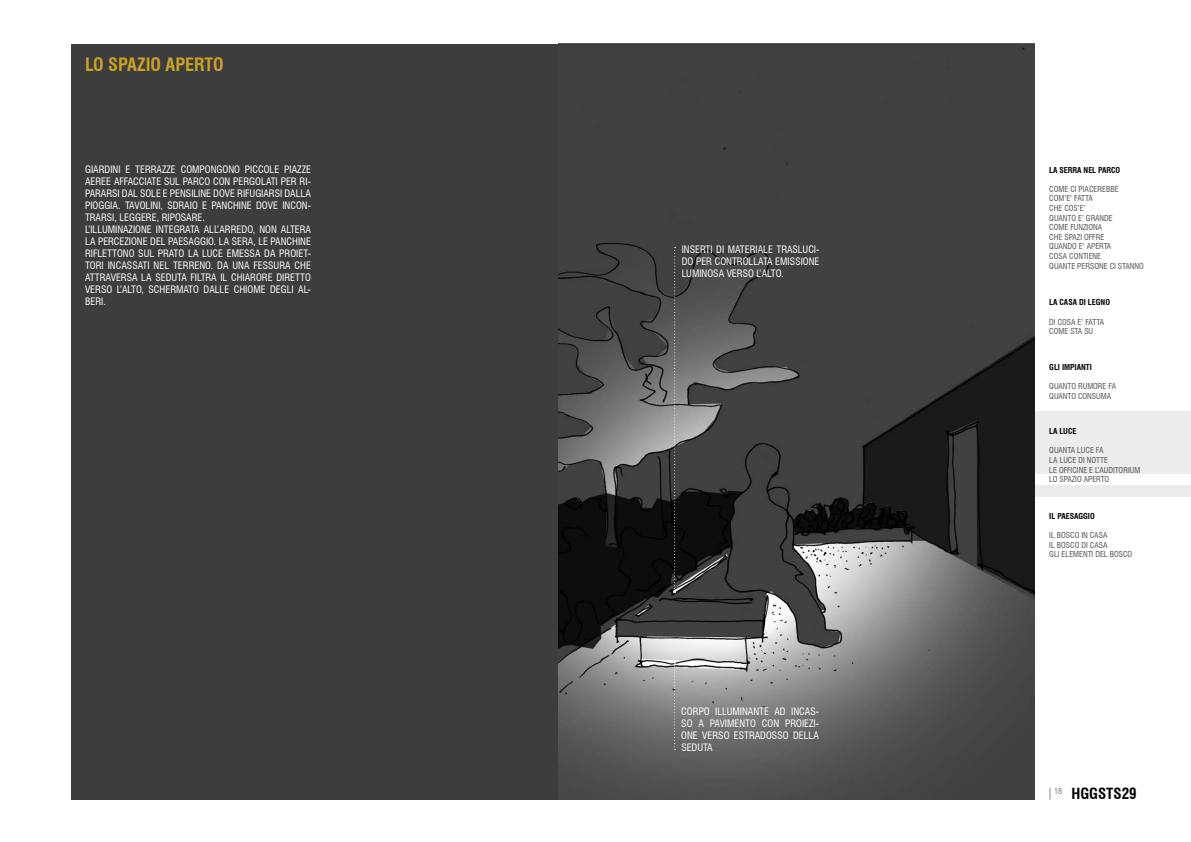
<style>
.page{position:relative;width:1191px;height:842px;background:#fff}
.page>*{position:absolute;margin:0;border:0;box-sizing:border-box;transform-origin:0 0}
.t1{font:700 condensed 18px "Swiss 721 BT";color:#caa324}
.t2{font:700 condensed 15px "Swiss 721 BT";color:#000}
.t3{font:condensed 12px "Swiss 721 BT";color:#828487}
.t4{font:condensed 10px "Swiss 721 BT";color:#fff}
.t5{font:condensed 8px/9.6px "Swiss 721 BT";color:#515254}
.t6{font:700 condensed 8px "Swiss 721 BT";color:#000}
.t7{font:condensed 8px "Swiss 721 BT";color:#7a7c7f}
</style>
<div class="page">
<div style="left:1034px;top:411px;width:157px;height:85px;background:#ebeced"></div>
<div style="left:1033px;top:474px;width:158px;height:11px;background:#fff"></div>
<div style="left:71px;top:44px;width:963px;height:755px;background:#3d3d3e"></div>
<img style="left:558px;top:43px;width:476px;height:756px">
<svg style="left:674px;top:247px;width:1px;height:346px"></svg>
<svg style="left:674px;top:663px;width:1px;height:87px"></svg>
<h1 class="t1" style="left:85px;top:54px;width:140px">LO SPAZIO APERTO</h1>
<p class="t4" style="left:85px;top:163px;width:11px">GIARDINI</p>
<p class="t4" style="left:125px;top:163px;width:16px">E TERRAZZE</p>
<p class="t4" style="left:181px;top:163px;width:7px">COMPONGONO</p>
<p class="t4" style="left:245px;top:163px;width:6px">PICCOLE</p>
<p class="t4" style="left:284px;top:163px;width:6px">PIAZZE</p>
<p class="t4" style="left:85px;top:175px;width:7px">AEREE</p>
<p class="t4" style="left:114px;top:175px;width:6px">AFFACCIATE</p>
<p class="t4" style="left:164px;top:175px;width:7px">SUL</p>
<p class="t4" style="left:183px;top:175px;width:7px">PARCO</p>
<p class="t4" style="left:213px;top:175px;width:7px">CON</p>
<p class="t4" style="left:233px;top:175px;width:6px">PERGOLATI</p>
<p class="t4" style="left:281px;top:175px;width:6px">PER</p>
<p class="t4" style="left:300px;top:175px;width:13px">RI -</p>
<p class="t4" style="left:85px;top:187px;width:6px">PARARSI</p>
<p class="t4" style="left:122px;top:187px;width:7px">DAL</p>
<p class="t4" style="left:140px;top:187px;width:6px">SOLE</p>
<p class="t4" style="left:163px;top:187px;width:13px">E PENSILINE</p>
<p class="t4" style="left:213px;top:187px;width:7px">DOVE</p>
<p class="t4" style="left:237px;top:187px;width:6px">RIFUGIARSI</p>
<p class="t4" style="left:284px;top:187px;width:7px">DALLA</p>
<p class="t4" style="left:85px;top:199px;width:6px">PIOGGIA</p>
<p class="t4" style="left:118px;top:199px;width:17px">. TAVOLINI</p>
<p class="t4" style="left:161px;top:199px;width:13px">, SDRAIO</p>
<p class="t4" style="left:202px;top:199px;width:16px">E PANCHINE</p>
<p class="t4" style="left:256px;top:199px;width:7px">DOVE</p>
<p class="t4" style="left:282px;top:199px;width:6px">INCON</p>
<p class="t4" style="left:308px;top:199px;width:5px">-</p>
<p class="t4" style="left:85px;top:211px;width:6px">TRARSI</p>
<p class="t4" style="left:114px;top:211px;width:12px">, LEGGERE</p>
<p class="t4" style="left:157px;top:211px;width:11px">, RIPOSARE</p>
<p class="t4" style="left:202px;top:211px;width:4px">.</p>
<p class="t4" style="left:85px;top:223px;width:12px">L’ILLUMINAZIONE</p>
<p class="t4" style="left:156px;top:223px;width:6px">INTEGRATA</p>
<p class="t4" style="left:204px;top:223px;width:23px">ALL’ARREDO</p>
<p class="t4" style="left:253px;top:223px;width:13px">, NON</p>
<p class="t4" style="left:281px;top:223px;width:6px">ALTERA</p>
<p class="t4" style="left:85px;top:235px;width:19px">LA PERCEZIONE</p>
<p class="t4" style="left:150px;top:235px;width:6px">DEL</p>
<p class="t4" style="left:168px;top:235px;width:6px">PAESAGGIO</p>
<p class="t4" style="left:214px;top:235px;width:25px">. LA SERA</p>
<p class="t4" style="left:253px;top:235px;width:24px">, LE PANCHINE</p>
<p class="t4" style="left:85px;top:247px;width:6px">RIFLETTONO</p>
<p class="t4" style="left:138px;top:247px;width:7px">SUL</p>
<p class="t4" style="left:158px;top:247px;width:7px">PRATO</p>
<p class="t4" style="left:188px;top:247px;width:21px">LA LUCE</p>
<p class="t4" style="left:227px;top:247px;width:7px">EMESSA</p>
<p class="t4" style="left:264px;top:247px;width:21px">DA PROIET</p>
<p class="t4" style="left:308px;top:247px;width:5px">-</p>
<p class="t4" style="left:85px;top:259px;width:6px">TORI</p>
<p class="t4" style="left:108px;top:259px;width:6px">INCASSATI</p>
<p class="t4" style="left:154px;top:259px;width:6px">NEL</p>
<p class="t4" style="left:173px;top:259px;width:7px">TERRENO</p>
<p class="t4" style="left:211px;top:259px;width:29px">. DA UNA</p>
<p class="t4" style="left:253px;top:259px;width:7px">FESSURA</p>
<p class="t4" style="left:294px;top:259px;width:7px">CHE</p>
<p class="t4" style="left:85px;top:271px;width:7px">ATTRAVERSA</p>
<p class="t4" style="left:141px;top:271px;width:21px">LA SEDUTA</p>
<p class="t4" style="left:191px;top:271px;width:6px">FILTRA</p>
<p class="t4" style="left:220px;top:271px;width:17px">IL CHIARORE</p>
<p class="t4" style="left:276px;top:271px;width:6px">DIRETTO</p>
<p class="t4" style="left:85px;top:283px;width:7px">VERSO</p>
<p class="t4" style="left:117px;top:283px;width:12px">L’ALTO</p>
<p class="t4" style="left:142px;top:283px;width:14px">, SCHERMATO</p>
<p class="t4" style="left:203px;top:283px;width:6px">DALLE</p>
<p class="t4" style="left:234px;top:283px;width:7px">CHIOME</p>
<p class="t4" style="left:270px;top:283px;width:6px">DEGLI</p>
<p class="t4" style="left:298px;top:283px;width:14px">AL-</p>
<p class="t4" style="left:85px;top:295px;width:6px">BERI</p>
<p class="t4" style="left:103px;top:295px;width:4px">.</p>
<p class="t4" style="left:681px;top:243px;width:8px">INSERTI</p>
<p class="t4" style="left:716px;top:243px;width:18px">DI MATERIALE</p>
<p class="t4" style="left:776px;top:243px;width:6px">TRASLUCI</p>
<p class="t4" style="left:816px;top:243px;width:5px">-</p>
<p class="t4" style="left:681px;top:255px;width:21px">DO PER</p>
<p class="t4" style="left:714px;top:255px;width:7px">CONTROLLATA</p>
<p class="t4" style="left:775px;top:255px;width:6px">EMISSIONE</p>
<p class="t4" style="left:681px;top:267px;width:7px">LUMINOSA</p>
<p class="t4" style="left:726px;top:267px;width:7px">VERSO</p>
<p class="t4" style="left:756px;top:267px;width:12px">L’ALTO</p>
<p class="t4" style="left:781px;top:267px;width:4px">.</p>
<p class="t4" style="left:681px;top:705px;width:13px">CORPO</p>
<p class="t4" style="left:715px;top:705px;width:6px">ILLUMINANTE</p>
<p class="t4" style="left:774px;top:705px;width:23px">AD INCAS</p>
<p class="t4" style="left:815px;top:705px;width:5px">-</p>
<p class="t4" style="left:681px;top:717px;width:35px">SO APAVIMENTO</p>
<p class="t4" style="left:762px;top:717px;width:7px">CON</p>
<p class="t4" style="left:785px;top:717px;width:6px">PROIEZI</p>
<p class="t4" style="left:815px;top:717px;width:5px">-</p>
<p class="t4" style="left:681px;top:729px;width:7px">ONE</p>
<p class="t4" style="left:702px;top:729px;width:7px">VERSO</p>
<p class="t4" style="left:734px;top:729px;width:7px">ESTRADOSSO</p>
<p class="t4" style="left:793px;top:729px;width:7px">DELLA</p>
<p class="t4" style="left:681px;top:741px;width:7px">SEDUTA</p>
<p class="t6" style="left:1049px;top:165px;width:72px">LA SERRA NEL PARCO</p>
<p class="t5" style="left:1049px;top:184px;width:96px">COME CI PIACEREBBE<br>COM’E’ FATTA<br>CHE COS’E’<br>QUANTO E’ GRANDE<br>COME FUNZIONA<br>CHE SPAZI OFFRE<br>QUANDO E’ APERTA<br>COSA CONTIENE<br>QUANTE PERSONE CI STANNO</p>
<p class="t6" style="left:1049px;top:298px;width:62px">LA CASA DI LEGNO</p>
<p class="t5" style="left:1049px;top:317px;width:56px">DI COSA E’ FATTA<br>COME STA SU</p>
<p class="t6" style="left:1049px;top:362px;width:44px">GLI IMPIANTI</p>
<p class="t5" style="left:1049px;top:381px;width:68px">QUANTO RUMORE FA<br>QUANTO CONSUMA</p>
<p class="t6" style="left:1049px;top:427px;width:29px">LA LUCE</p>
<p class="t5" style="left:1049px;top:446px;width:92px">QUANTA LUCE FA<br>LA LUCE DI NOTTE<br>LE OFFICINE E L’AUDITORIUM<br>LO SPAZIO APERTO</p>
<p class="t6" style="left:1049px;top:511px;width:47px">IL PAESAGGIO</p>
<p class="t5" style="left:1049px;top:530px;width:84px">IL BOSCO IN CASA<br>IL BOSCO DI CASA<br>GLI ELEMENTI DEL BOSCO</p>
<p class="t7" style="left:1054px;top:786px;width:9px">18</p>
<p class="t3" style="left:1047px;top:785px;width:7px">|</p>
<h2 class="t2" style="left:1071px;top:784px;width:67px">HGGSTS29</h2>
</div>
